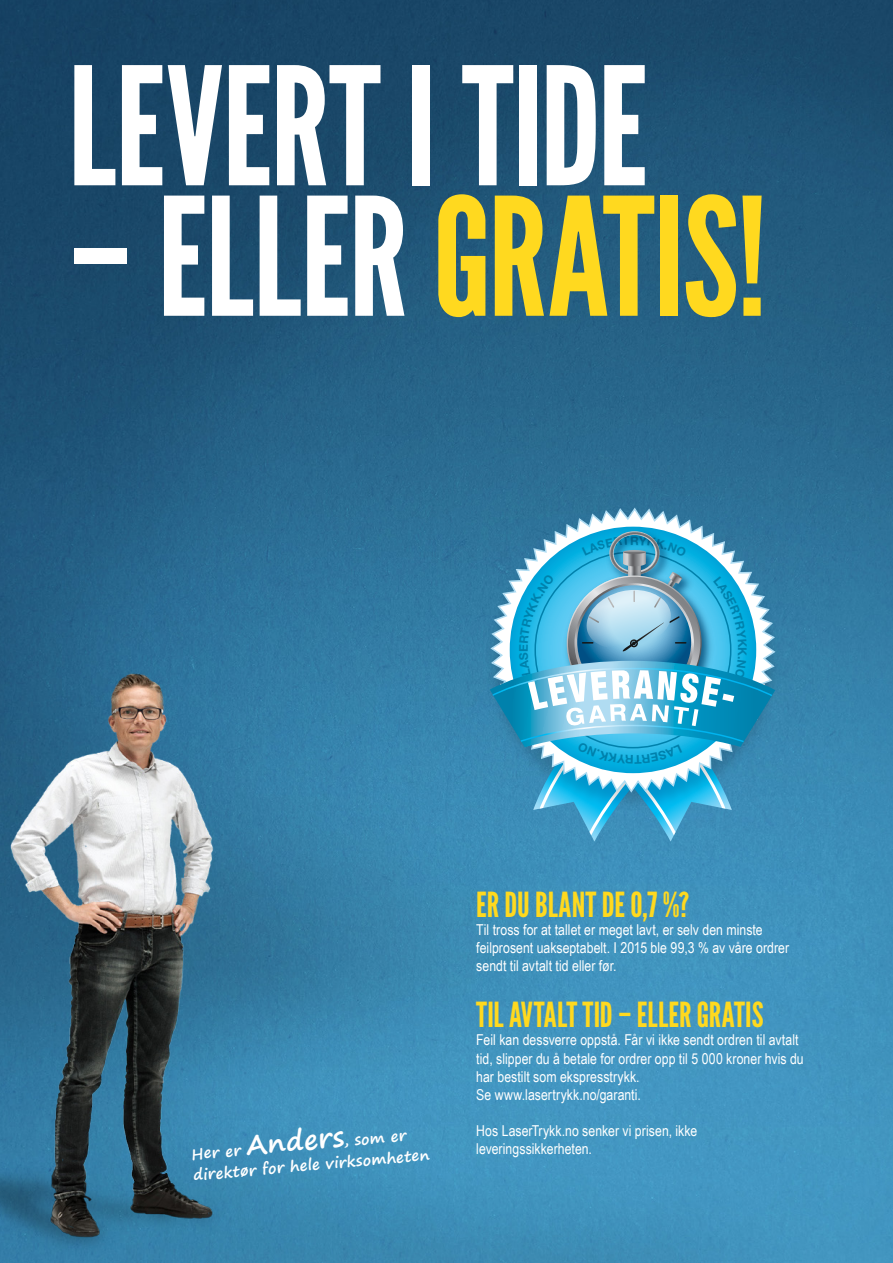
<style>
.page{position:relative;width:893px;height:1263px;background:#fff}
.page>*{position:absolute;margin:0;border:0;box-sizing:border-box;transform-origin:0 0}
.t1{font:163.5px "League Gothic";letter-spacing:-.01em;color:#ffd91f}
.t2{font:163.5px "League Gothic";letter-spacing:-.005em;color:#fff}
.t3{font:34.5px "League Gothic";color:#ffd91f}
.t4{font:15px/18.1px "Arial Narrow";letter-spacing:.005em;color:#fff}
.t5{font:700 15px/21px "Segoe Print";color:#fff}
.s1{color:#fff}
.s2{font-size:27px}
</style>
<div class="page">
<img style="left:0;top:0;width:893px;height:1263px">
<img style="left:892px;top:554px;width:1px;height:709px">
<img style="left:479px;top:508px;width:307px;height:310px">
<svg style="left:489px;top:506px;width:287px;height:288px;background:#4f8aab"></svg>
<img style="left:603px;top:525px;width:71px;height:6px">
<img style="left:0;top:670px;width:227px;height:588px">
<svg style="left:490px;top:531px;width:285px;height:310px;background:#57aed1"></svg>
<h1 class="t2" style="left:68px;top:30px;width:582px">LEVERT I TIDE</h1>
<h1 class="t1" style="left:68px;top:160px;width:701px"><span class="s1">– ELLER</span> GRATIS!</h1>
<p class="t5" style="left:190px;top:1143px;width:239px;rotate:-5deg">Her er <span class="s2">Anders</span>, som er direktør for hele virksomheten</p>
<h2 class="t3" style="left:476px;top:884px;width:215px">ER DU BLANT DE 0,7 %?</h2>
<p class="t4" style="left:476px;top:920px;width:314px">Til tross for at tallet er meget lavt, er selv den minste feilprosent uakseptabelt. I 2015 ble 99,3 % av våre ordrer sendt til avtalt tid eller før.</p>
<h2 class="t3" style="left:476px;top:994px;width:289px">TIL AVTALT TID – ELLER GRATIS</h2>
<p class="t4" style="left:476px;top:1030px;width:329px">Feil kan dessverre oppstå. Får vi ikke sendt ordren til avtalt tid, slipper du å betale for ordrer opp til 5 000 kroner hvis du har bestilt som ekspresstrykk.<br>Se www.lasertrykk.no/garanti.</p>
<p class="t4" style="left:476px;top:1121px;width:223px">Hos LaserTrykk.no senker vi prisen, ikke leveringssikkerheten.</p>
</div>
